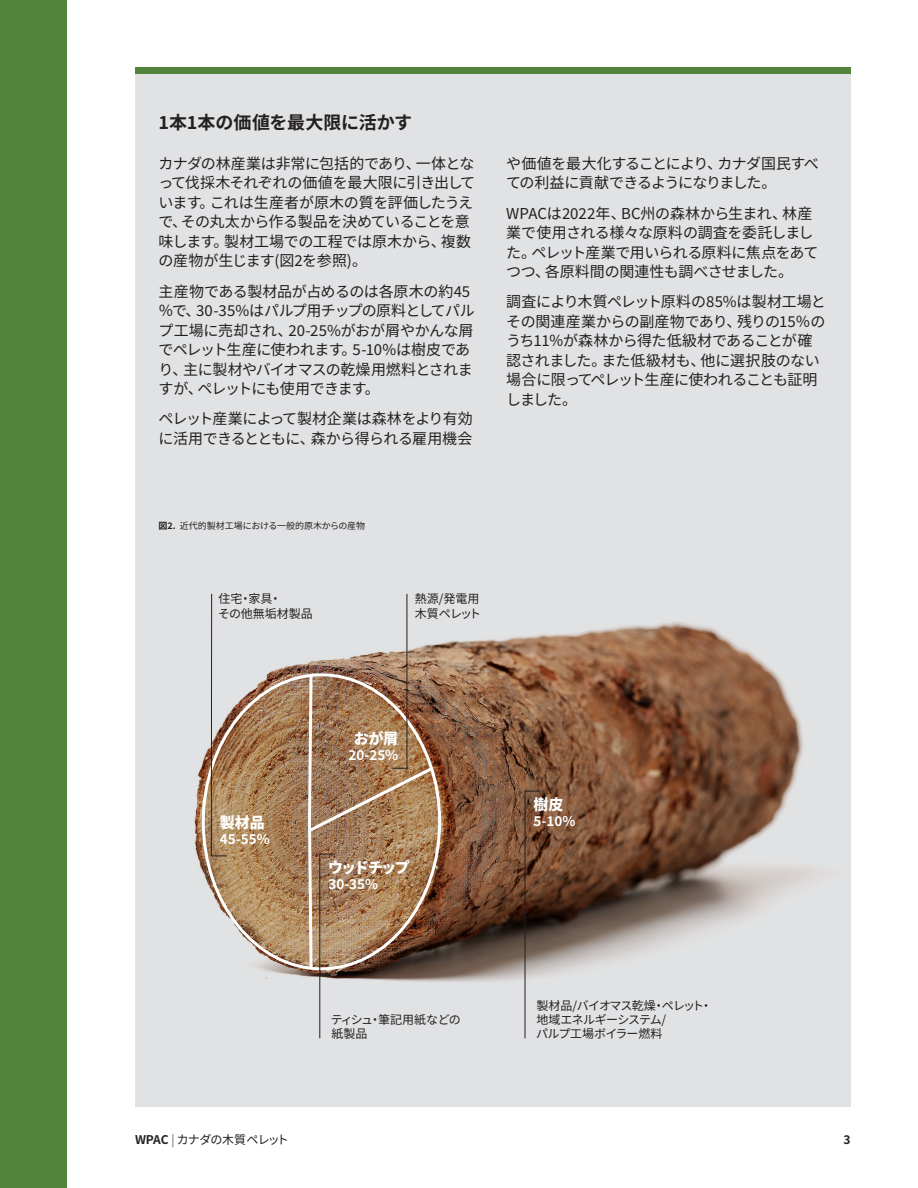
<style>
.page{position:relative;width:918px;height:1188px;background:#fff}
.page>*{position:absolute;margin:0;border:0;box-sizing:border-box;transform-origin:0 0}
.Table_H{font:700 18px "Source Han Sans JP";letter-spacing:-.005em;color:#231f20}
.Text{font:15px/19.5px "Source Han Sans JP";letter-spacing:-.03em;color:#231f20}
.t1{font:800 15px "Source Han Sans JP";letter-spacing:-.045em;color:#fff}
.t2{font:700 13.5px "Source Han Sans JP";color:#fff}
.chart_text{font:12px "Source Han Sans JP";letter-spacing:-.035em;color:#231f20}
.chart_text-2{font:12px "Source Han Sans JP";letter-spacing:-.06em;color:#231f20}
.chart_text-3{font:12px "Source Han Sans JP";letter-spacing:-.055em;color:#231f20}
.chart_text-4{font:12px "Source Han Sans JP";color:#231f20}
.t3{font:700 12px "Source Han Sans JP";color:#231f20}
.t4{font:9px "Source Han Sans JP";color:#231f20}
.s1{font-weight:700}
.s2{font-weight:300}
</style>
<div class="page">
<div style="left:0;top:0;width:68px;height:1188px;background:#52843c"></div>
<div style="left:135px;top:68px;width:715px;height:1039px;background:#e1e2e4"></div>
<div style="left:135px;top:68px;width:715px;height:6px;background:#52843c"></div>
<img style="left:194px;top:573px;width:657px;height:446px">
<svg style="left:202px;top:673px;width:239px;height:297px;background:#ac8862"></svg>
<svg style="left:211px;top:593px;width:17px;height:264px"></svg>
<svg style="left:524px;top:790px;width:17px;height:249px"></svg>
<img style="left:306px;top:593px;width:130px;height:446px">
<p class="Table_H" style="left:159px;top:112px;width:255px">1本1本の価値を最大限に活かす</p>
<p class="Text" style="left:159px;top:154px;width:318px">カナダの林産業は非常に包括的であり、一体となって伐採木それぞれの価値を最大限に引き出しています。これは生産者が原木の質を評価したうえで、その丸太から作る製品を決めていることを意味します。製材工場での工程では原木から、複数の産物が生じます(図2を参照)。</p>
<p class="Text" style="left:159px;top:282px;width:318px">主産物である製材品が占めるのは各原木の約45％で、30-35%はパルプ用チップの原料としてパルプ工場に売却され、20-25%がおが屑やかんな屑でペレット生産に使われます。5-10%は樹皮であり、主に製材やバイオマスの乾燥用燃料とされますが、ペレットにも使用できます。</p>
<p class="Text" style="left:159px;top:410px;width:316px">ペレット産業によって製材企業は森林をより有効に活用できるとともに、森から得られる雇用機会</p>
<p class="Text" style="left:506px;top:154px;width:314px">や価値を最大化することにより、カナダ国民すべての利益に貢献できるようになりました。</p>
<p class="Text" style="left:506px;top:204px;width:314px">WPACは2022年、BC州の森林から生まれ、林産業で使用される様々な原料の調査を委託しました。ペレット産業で用いられる原料に焦点をあてつつ、各原料間の関連性も調べさせました。</p>
<p class="Text" style="left:506px;top:293px;width:321px">調査により木質ペレット原料の85%は製材工場とその関連産業からの副産物であり、残りの15％のうち11％が森林から得た低級材であることが確認されました。また低級材も、他に選択肢のない場合に限ってペレット生産に使われることも証明しました。</p>
<p class="t4" style="left:159px;top:520px;width:208px"><span class="s1">図2.</span> 近代的製材工場における一般的原木からの産物</p>
<p class="chart_text" style="left:218px;top:592px;width:64px">住宅・家具・</p>
<p class="chart_text-4" style="left:218px;top:607px;width:96px">その他無垢材製品</p>
<p class="chart_text" style="left:415px;top:592px;width:66px">熱源/発電用</p>
<p class="chart_text" style="left:415px;top:607px;width:68px">木質ペレット</p>
<p class="t1" style="left:220px;top:814px;width:46px">製材品</p>
<p class="t2" style="left:220px;top:832px;width:51px">45-55%</p>
<p class="t1" style="left:354px;top:730px;width:46px">おが屑</p>
<p class="t2" style="left:349px;top:747px;width:51px">20-25%</p>
<p class="t1" style="left:328px;top:859px;width:83px">ウッドチップ</p>
<p class="t2" style="left:328px;top:877px;width:51px">30-35%</p>
<p class="chart_text" style="left:331px;top:1013px;width:131px">ティシュ・筆記用紙などの</p>
<p class="chart_text" style="left:331px;top:1027px;width:37px">紙製品</p>
<p class="t1" style="left:534px;top:796px;width:31px">樹皮</p>
<p class="t2" style="left:534px;top:814px;width:43px">5-10%</p>
<p class="chart_text-2" style="left:537px;top:998px;width:177px">製材品/バイオマス乾燥・ペレット・</p>
<p class="chart_text" style="left:537px;top:1013px;width:131px">地域エネルギーシステム/</p>
<p class="chart_text" style="left:536px;top:1027px;width:128px">パルプ工場ボイラー燃料</p>
<p class="chart_text-3" style="left:135px;top:1132px;width:155px"><span class="s1">WPAC</span> <span class="s2">|</span> カナダの木質ペレット</p>
<p class="t3" style="left:843px;top:1132px;width:9px">3</p>
</div>
